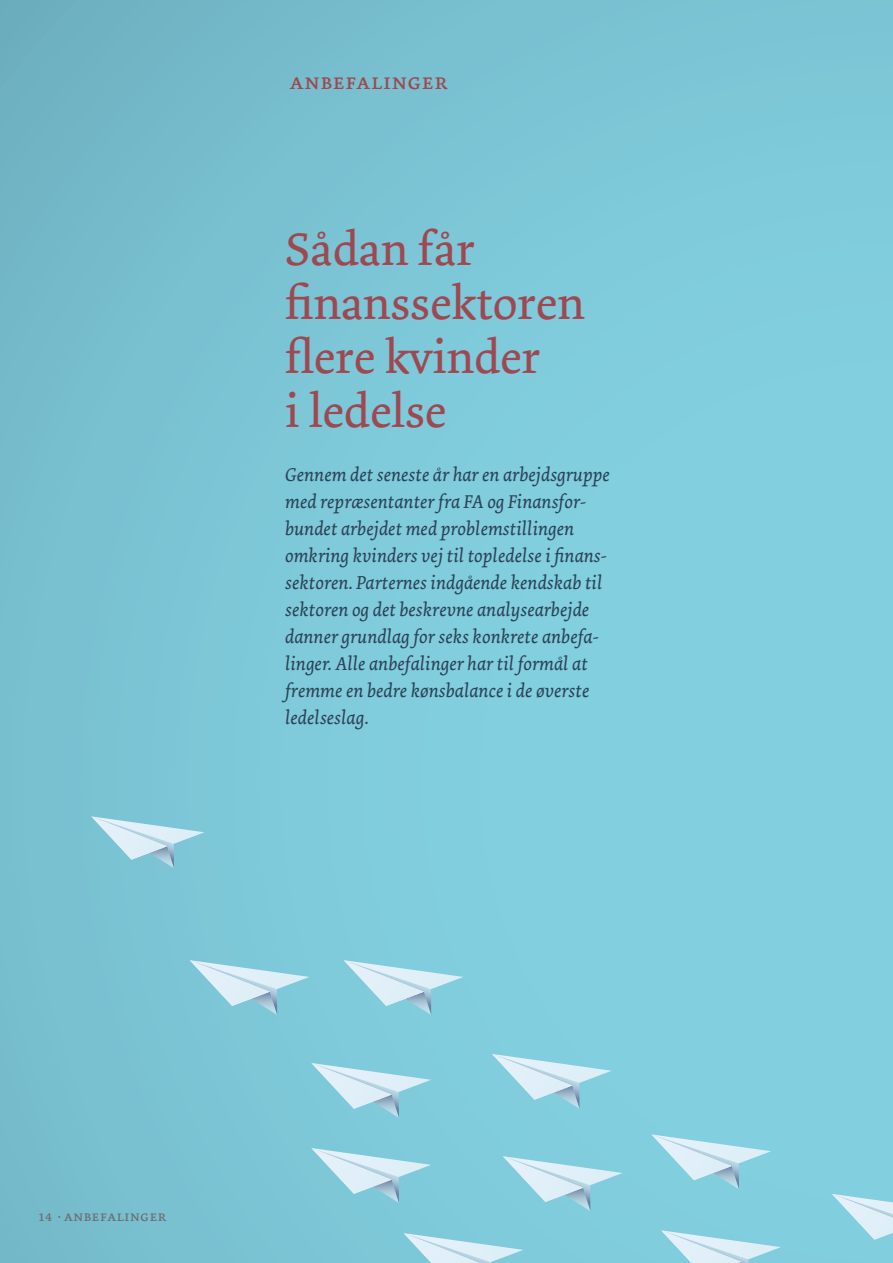
<style>
.page{position:relative;width:893px;height:1263px;background:#fff}
.page>*{position:absolute;margin:0;border:0;box-sizing:border-box;transform-origin:0 0}
.t1{font:48px/54px "Dolly";color:#9e4850}
.t2{font:23.1px "Dolly Small Caps";color:#9e4850}
.t3{font:italic 19.5px/27px "Dolly";color:#2b4356}
.t4{font:15px "Dolly Small Caps";color:#6d6e71}
</style>
<div class="page">
<div style="left:0;top:0;width:893px;height:1263px;background:linear-gradient(to right,#77bece,#83d2e2)"></div>
<svg style="left:91px;top:816px;width:114px;height:52px;background:#a0d2e0"></svg>
<svg style="left:190px;top:960px;width:119px;height:55px;background:#a1d4e2"></svg>
<svg style="left:344px;top:960px;width:119px;height:55px;background:#a3d7e5"></svg>
<svg style="left:311px;top:1063px;width:120px;height:55px;background:#a2d5e4"></svg>
<svg style="left:492px;top:1054px;width:120px;height:55px;background:#a3d7e6"></svg>
<svg style="left:311px;top:1148px;width:120px;height:55px;background:#a1d4e2"></svg>
<svg style="left:404px;top:1233px;width:119px;height:30px;background:#b1dce9"></svg>
<svg style="left:503px;top:1156px;width:120px;height:55px;background:#a3d7e5"></svg>
<svg style="left:651px;top:1134px;width:120px;height:55px;background:#a3d8e6"></svg>
<svg style="left:661px;top:1230px;width:120px;height:33px;background:#b1ddea"></svg>
<svg style="left:832px;top:1194px;width:61px;height:45px;background:#b4dfec"></svg>
<p class="t2" style="left:290px;top:68px;width:160px">anbefalinger</p>
<h1 class="t1" style="left:285px;top:223px;width:301px">Sådan får finanssektoren flere kvinder<br>i ledelse</h1>
<p class="t3" style="left:285px;top:461px;width:326px">Gennem det seneste år har en arbejdsgruppe med repræsentanter fra FA og Finansfor&shy;bundet arbejdet med problemstillingen omkring kvinders vej til topledelse i finans&shy;sektoren. Parternes indgående kendskab til sektoren og det beskrevne analysearbejde danner grundlag for seks konkrete anbefa&shy;linger. Alle anbefalinger har til formål at fremme en bedre kønsbalance i de øverste ledelseslag.</p>
<p class="t4" style="left:38px;top:1207px;width:130px">14 · anbefalinger</p>
</div>
